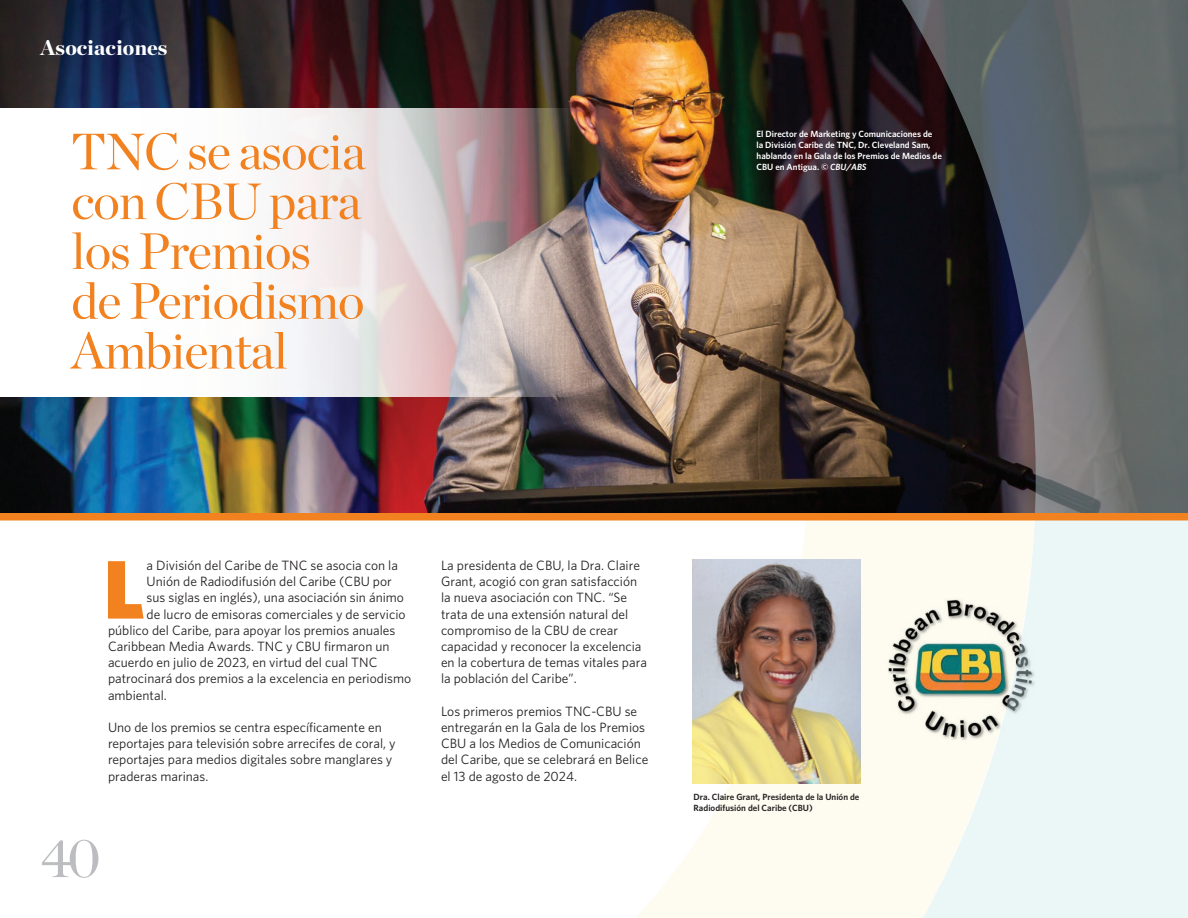
<style>
.page{position:relative;width:1188px;height:918px;background:#fff}
.page>*{position:absolute;margin:0;border:0;box-sizing:border-box;transform-origin:0 0}
.t1{font:900 83.25px "Whitney HTF";color:#f28120}
.t2{font:55.5px "Chronicle Display";color:#bcbdc0}
.t3{font:51px/49.8px "Chronicle Display";letter-spacing:-.02em;color:#f28120}
.t4{font:900 21px "Chronicle Display";color:#fff}
.t5{font:13.5px/16.2px "Whitney HTF";color:#231f20}
.t6{font:600 9px/10.8px "Whitney HTF";color:#fff}
.t7{font:600 9px/10.8px "Whitney HTF";color:#231f20}
.s1{font-style:italic}
</style>
<div class="page">
<img style="left:0;top:0;width:558px;height:513px">
<img style="left:558px;top:0;width:322px;height:918px">
<svg style="left:0;top:108px;width:570px;height:288px"></svg>
<img style="left:692px;top:559px;width:168px;height:224px">
<svg style="left:880px;top:0;width:308px;height:918px;background:#8d9190"></svg>
<div style="left:0;top:513px;width:1188px;height:7px;background:#f28120"></div>
<p class="t4" style="left:40px;top:30px;width:128px">Asociaciones</p>
<p class="t3" style="left:71px;top:123px;width:296px">TNC se asocia con CBU para los Premios de Periodismo<br>Ambiental</p>
<p class="t6" style="left:757px;top:129px;width:187px">El Director de Marketing y Comunicaciones de<br>la División Caribe de TNC, Dr. Cleveland Sam, hablando en la Gala de los Premios de Medios de CBU en Antigua. <span class="s1">© CBU/ABS</span></p>
<p class="t1" style="left:104px;top:539px;width:43px">L</p>
<p class="t5" style="left:147px;top:557px;width:253px">a División del Caribe de TNC se asocia con la</p>
<p class="t5" style="left:147px;top:573px;width:247px">Unión de Radiodifusión del Caribe (CBU por</p>
<p class="t5" style="left:147px;top:589px;width:259px">sus siglas en inglés), una asociación sin ánimo</p>
<p class="t5" style="left:147px;top:606px;width:260px">de lucro de emisoras comerciales y de servicio</p>
<p class="t5" style="left:108px;top:622px;width:289px">público del Caribe, para apoyar los premios anuales</p>
<p class="t5" style="left:108px;top:638px;width:283px">Caribbean Media Awards. TNC y CBU firmaron un</p>
<p class="t5" style="left:108px;top:654px;width:271px">acuerdo en julio de 2023, en virtud del cual TNC</p>
<p class="t5" style="left:108px;top:670px;width:305px">patrocinará dos premios a la excelencia en periodismo</p>
<p class="t5" style="left:108px;top:687px;width:60px">ambiental.</p>
<p class="t5" style="left:108px;top:719px;width:289px">Uno de los premios se centra específicamente en reportajes para televisión sobre arrecifes de coral, y reportajes para medios digitales sobre manglares y praderas marinas.</p>
<h2 class="t2" style="left:40px;top:815px;width:62px">40</h2>
<p class="t5" style="left:441px;top:557px;width:207px">La presidenta de CBU, la Dra. Claire Grant, acogió con gran satisfacción la nueva asociación con TNC. “Se trata de una extensión natural del compromiso de la CBU de crear capacidad y reconocer la excelencia en la cobertura de temas vitales para la población del Caribe”.</p>
<p class="t5" style="left:441px;top:703px;width:209px">Los primeros premios TNC-CBU se entregarán en la Gala de los Premios<br>CBU a los Medios de Comunicación del Caribe, que se celebrará en Belice el 13 de agosto de 2024.</p>
<p class="t7" style="left:694px;top:791px;width:167px">Dra. Claire Grant, Presidenta de la Unión de<br>Radiodifusión del Caribe (CBU)</p>
</div>
